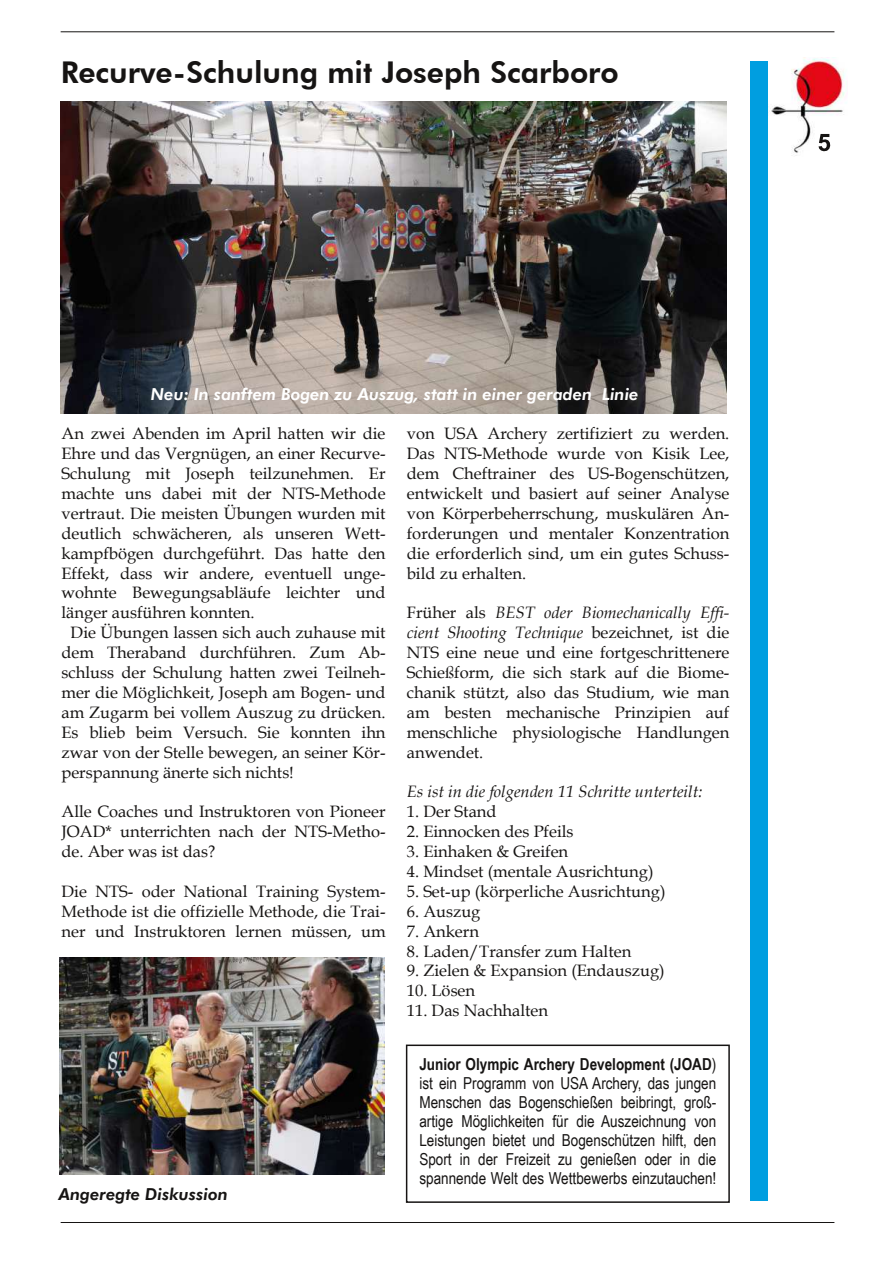
<style>
.page{position:relative;width:893px;height:1263px;background:#fff}
.page>*{position:absolute;margin:0;border:0;box-sizing:border-box;transform-origin:0 0}
.t1{font:800 30px "Futura BT";color:#161413}
.t2{font:16.5px/20px "Book Antiqua";color:#161413;text-align:justify}
.t3{font:16.5px/18.9px "Arial Narrow";color:#161413;text-align:justify}
.t4{font:italic 800 16.5px "Futura BT";color:#fff}
.t5{font:italic 16.5px "Book Antiqua";color:#161413}
.t6{font:italic 800 16.5px "Futura BT";color:#161413}
.s1{font-style:italic}
.s2{font-weight:700}
</style>
<div class="page">
<div style="left:750px;top:61px;width:17px;height:1139px;background:#009ee0"></div>
<img style="left:771px;top:57px;width:74px;height:99px">
<svg style="left:818px;top:134px;width:12px;height:17px"></svg>
<hr style="left:61px;top:32px;width:773px;height:1px;background:#161413">
<hr style="left:61px;top:1222px;width:773px;height:1px;background:#161413">
<div style="left:406px;top:1044px;width:324px;height:159px;border:1px solid #161413"></div>
<img style="left:60px;top:957px;width:325px;height:217px">
<img style="left:61px;top:101px;width:666px;height:312px">
<h1 class="t1" style="left:61px;top:61px;width:560px">Recurve-Schulung mit Joseph Scarboro</h1>
<p class="t4" style="left:151px;top:384px;width:489px">Neu: In sanftem Bogen zu Auszug, statt in einer geraden Linie</p>
<p class="t2" style="left:61px;top:426px;width:326px">An zwei Abenden im April hatten wir die</p>
<p class="t2" style="left:61px;top:445px;width:326px">Ehre und das Vergnügen, an einer Recurve-</p>
<p class="t2" style="left:61px;top:465px;width:326px">Schulung mit Joseph teilzunehmen. Er</p>
<p class="t2" style="left:61px;top:485px;width:326px">machte uns dabei mit der NTS-Methode</p>
<p class="t2" style="left:61px;top:505px;width:326px">vertraut. Die meisten Übungen wurden mit</p>
<p class="t2" style="left:61px;top:525px;width:326px">deutlich schwächeren, als unseren Wett-</p>
<p class="t2" style="left:61px;top:545px;width:326px">kampfbögen durchgeführt. Das hatte den</p>
<p class="t2" style="left:61px;top:565px;width:326px">Effekt, dass wir andere, eventuell unge-</p>
<p class="t2" style="left:61px;top:585px;width:326px">wohnte Bewegungsabläufe leichter und</p>
<p class="t2" style="left:61px;top:605px;width:195px">länger ausführen konnten.</p>
<p class="t2" style="left:71px;top:625px;width:316px">Die Übungen lassen sich auch zuhause mit</p>
<p class="t2" style="left:61px;top:644px;width:326px">dem Theraband durchführen. Zum Ab-</p>
<p class="t2" style="left:61px;top:664px;width:326px">schluss der Schulung hatten zwei Teilneh-</p>
<p class="t2" style="left:61px;top:684px;width:326px">mer die Möglichkeit, Joseph am Bogen- und</p>
<p class="t2" style="left:61px;top:704px;width:326px">am Zugarm bei vollem Auszug zu drücken.</p>
<p class="t2" style="left:61px;top:724px;width:326px">Es blieb beim Versuch. Sie konnten ihn</p>
<p class="t2" style="left:61px;top:744px;width:326px">zwar von der Stelle bewegen, an seiner Kör-</p>
<p class="t2" style="left:61px;top:764px;width:234px">perspannung änerte sich nichts!</p>
<p class="t2" style="left:61px;top:804px;width:326px">Alle Coaches und Instruktoren von Pioneer JOAD* unterrichten nach der NTS-Metho&shy;de. Aber was ist das?</p>
<p class="t2" style="left:61px;top:883px;width:326px">Die NTS- oder National Training System-Methode ist die offizielle Methode, die Trai&shy;ner und Instruktoren lernen müssen, um</p>
<p class="t6" style="left:58px;top:1184px;width:171px">Angeregte Diskussion</p>
<p class="t2" style="left:407px;top:426px;width:324px">von USA Archery zertifiziert zu werden.<br>Das NTS-Methode wurde von Kisik Lee, dem Cheftrainer des US-Bogenschützen, entwickelt und basiert auf seiner Analyse von Körperbeherrschung, muskulären An&shy;forderungen und mentaler Konzentration die erforderlich sind, um ein gutes Schuss&shy;bild zu erhalten.</p>
<p class="t2" style="left:407px;top:605px;width:324px">Früher als <span class="s1">BEST oder Biomechanically Effi&shy;cient Shooting Technique</span> bezeichnet, ist die NTS eine neue und eine fortgeschrittenere Schießform, die sich stark auf die Biome&shy;chanik stützt, also das Studium, wie man am besten mechanische Prinzipien auf menschliche physiologische Handlungen anwendet.</p>
<p class="t5" style="left:407px;top:785px;width:297px">Es ist in die folgenden 11 Schritte unterteilt:</p>
<p class="t2" style="left:407px;top:804px;width:91px">1. Der Stand</p>
<p class="t2" style="left:407px;top:823px;width:168px">2. Einnocken des Pfeils</p>
<p class="t2" style="left:407px;top:843px;width:163px">3. Einhaken &amp; Greifen</p>
<p class="t2" style="left:407px;top:863px;width:248px">4. Mindset (mentale Ausrichtung)</p>
<p class="t2" style="left:407px;top:883px;width:260px">5. Set-up (körperliche Ausrichtung)</p>
<p class="t2" style="left:407px;top:903px;width:75px">6. Auszug</p>
<p class="t2" style="left:407px;top:923px;width:74px">7. Ankern</p>
<p class="t2" style="left:407px;top:943px;width:226px">8. Laden/Transfer zum Halten</p>
<p class="t2" style="left:407px;top:963px;width:259px">9. Zielen &amp; Expansion (Endauszug)</p>
<p class="t2" style="left:407px;top:983px;width:70px">10. Lösen</p>
<p class="t2" style="left:407px;top:1002px;width:143px">11. Das Nachhalten</p>
<p class="t3" style="left:419px;top:1056px;width:298px"><span class="s2">Junior Olympic Archery Development (JOAD</span>) ist ein Programm von USA Archery, das jungen Menschen das Bogenschießen beibringt, groß&shy;artige Möglichkeiten für die Auszeichnung von Leistungen bietet und Bogenschützen hilft, den Sport in der Freizeit zu genießen oder in die spannende Welt des Wettbewerbs einzutauchen!</p>
</div>
